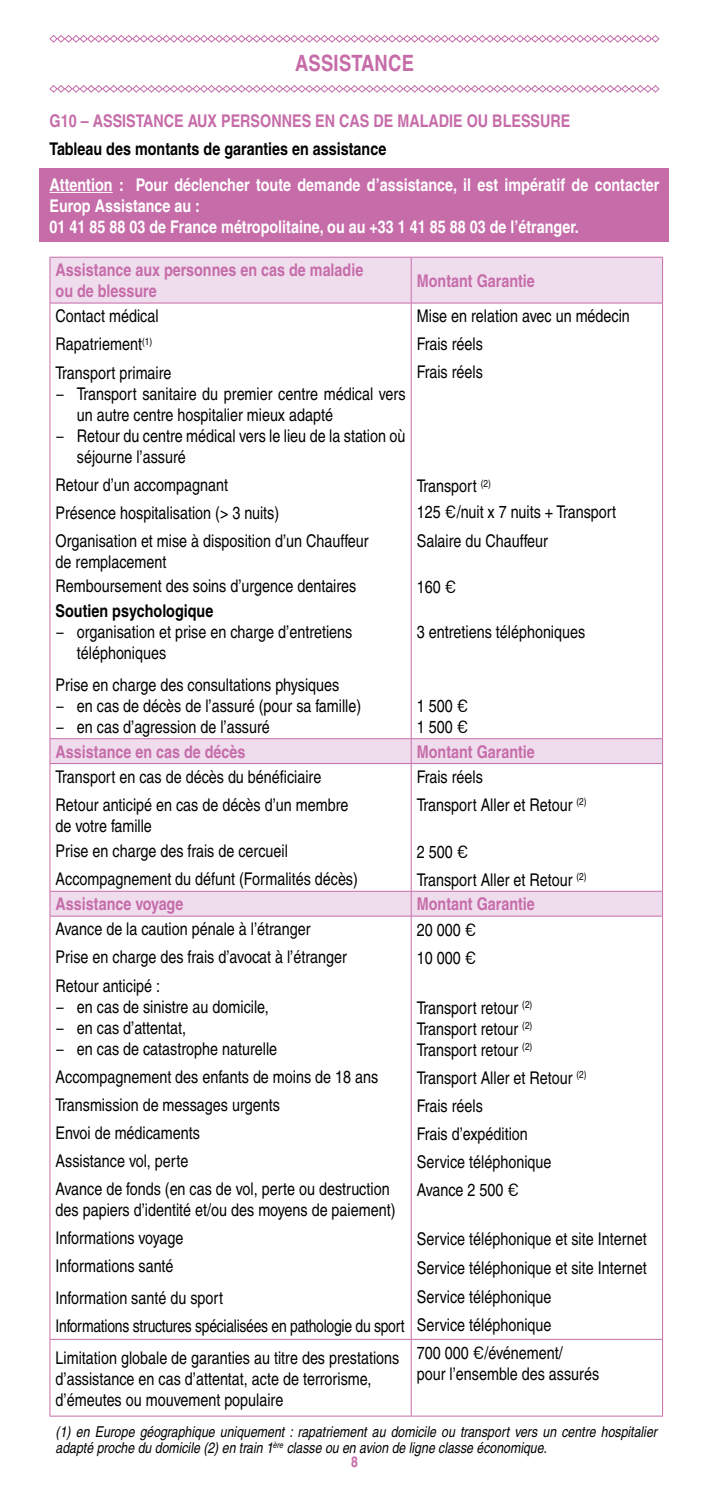
<style>
.page{position:relative;width:709px;height:1489px;background:#fff}
.page>*{position:absolute;margin:0;border:0;box-sizing:border-box;transform-origin:0 0}
.t1{font:700 condensed 22.5px "Helvetica";letter-spacing:.01em;color:#c66ca9}
.t2{font:condensed 17.5px/28px "Helvetica";color:#000}
.t3{font:700 condensed 17.5px/21px "Helvetica";color:#c66ca9}
.t4{font:700 condensed 17.5px/21px "Helvetica";color:#fff}
.t5{font:700 condensed 17.5px "Helvetica";color:#000}
.t6{font:italic condensed 15px/16px "Helvetica";color:#000}
.t7{font:700 condensed 15px "Helvetica";color:#c66ca9}
.s1{font-family:"DIN";font-stretch:normal}
</style>
<div class="page">
<div style="left:39px;top:168px;width:629px;height:73px;background:#c66ca9"></div>
<svg style="left:49px;top:35px;width:611px;height:8px"></svg>
<svg style="left:49px;top:85px;width:611px;height:8px"></svg>
<hr style="left:50px;top:192px;width:63px;height:1px;background:#fff">
<svg style="left:50px;top:258px;width:612px;height:657px"></svg>
<hr style="left:49px;top:257px;width:1px;height:46px;background:#c66ca9">
<hr style="left:50px;top:257px;width:361px;height:1px;background:#c66ca9">
<hr style="left:411px;top:257px;width:1px;height:46px;background:#c66ca9">
<hr style="left:411px;top:257px;width:252px;height:1px;background:#c66ca9">
<hr style="left:662px;top:257px;width:1px;height:46px;background:#c66ca9">
<hr style="left:49px;top:303px;width:1px;height:368px;background:#c66ca9">
<hr style="left:50px;top:302px;width:361px;height:1px;background:#c66ca9">
<hr style="left:411px;top:303px;width:1px;height:368px;background:#c66ca9">
<hr style="left:411px;top:302px;width:252px;height:1px;background:#c66ca9">
<hr style="left:662px;top:303px;width:1px;height:368px;background:#c66ca9">
<hr style="left:49px;top:671px;width:1px;height:67px;background:#c66ca9">
<hr style="left:411px;top:671px;width:1px;height:67px;background:#c66ca9">
<hr style="left:662px;top:671px;width:1px;height:67px;background:#c66ca9">
<svg style="left:49px;top:739px;width:1px;height:24px"></svg>
<hr style="left:50px;top:738px;width:361px;height:1px;background:#c66ca9">
<svg style="left:411px;top:739px;width:1px;height:24px"></svg>
<hr style="left:411px;top:738px;width:252px;height:1px;background:#c66ca9">
<svg style="left:662px;top:739px;width:1px;height:24px"></svg>
<hr style="left:49px;top:763px;width:1px;height:74px;background:#c66ca9">
<hr style="left:50px;top:763px;width:361px;height:1px;background:#c66ca9">
<hr style="left:411px;top:763px;width:1px;height:74px;background:#c66ca9">
<hr style="left:411px;top:763px;width:252px;height:1px;background:#c66ca9">
<hr style="left:662px;top:763px;width:1px;height:74px;background:#c66ca9">
<hr style="left:49px;top:837px;width:1px;height:53px;background:#c66ca9">
<hr style="left:411px;top:837px;width:1px;height:53px;background:#c66ca9">
<hr style="left:662px;top:837px;width:1px;height:53px;background:#c66ca9">
<svg style="left:49px;top:891px;width:1px;height:24px"></svg>
<hr style="left:50px;top:890px;width:361px;height:1px;background:#c66ca9">
<svg style="left:411px;top:891px;width:1px;height:24px"></svg>
<hr style="left:411px;top:890px;width:252px;height:1px;background:#c66ca9">
<svg style="left:662px;top:891px;width:1px;height:24px"></svg>
<hr style="left:49px;top:916px;width:1px;height:367px;background:#c66ca9">
<hr style="left:50px;top:915px;width:361px;height:1px;background:#c66ca9">
<hr style="left:411px;top:916px;width:1px;height:367px;background:#c66ca9">
<hr style="left:411px;top:915px;width:252px;height:1px;background:#c66ca9">
<hr style="left:662px;top:916px;width:1px;height:367px;background:#c66ca9">
<hr style="left:49px;top:1283px;width:1px;height:55px;background:#c66ca9">
<hr style="left:411px;top:1283px;width:1px;height:55px;background:#c66ca9">
<hr style="left:662px;top:1283px;width:1px;height:55px;background:#c66ca9">
<hr style="left:49px;top:1339px;width:1px;height:76px;background:#c66ca9">
<hr style="left:50px;top:1338px;width:361px;height:1px;background:#c66ca9">
<hr style="left:50px;top:1415px;width:361px;height:1px;background:#c66ca9">
<hr style="left:411px;top:1339px;width:1px;height:76px;background:#c66ca9">
<hr style="left:411px;top:1338px;width:252px;height:1px;background:#c66ca9">
<hr style="left:662px;top:1339px;width:1px;height:76px;background:#c66ca9">
<hr style="left:411px;top:1415px;width:252px;height:1px;background:#c66ca9">
<p class="t1" style="left:295px;top:49px;width:120px">ASSISTANCE</p>
<p class="t3" style="left:50px;top:110px;width:522px">G10 – ASSISTANCE AUX PERSONNES EN CAS DE MALADIE OU BLESSURE</p>
<p class="t5" style="left:50px;top:139px;width:338px">Tableau des montants de garanties en assistance</p>
<p class="t4" style="left:50px;top:174px;width:611px">Attention : Pour déclencher toute demande d’assistance, il est impératif de contacter<br>Europ Assistance au :<br>01 41 85 88 03 de France métropolitaine, ou au +33 1 41 85 88 03 de l’étranger.</p>
<p class="t3" style="left:56px;top:259px;width:309px">Assistance aux personnes en cas de maladie ou de blessure</p>
<p class="t3" style="left:417px;top:270px;width:120px">Montant Garantie</p>
<p class="t2" style="left:56px;top:302px;width:117px">Contact médical<br>Rapatriement<sup>(1)<br></sup>Transport primaire</p>
<p class="t2" style="left:56px;top:379px;width:351px"><span class="s1">−</span> Transport sanitaire du premier centre médical vers</p>
<p class="t2" style="left:77px;top:400px;width:258px">un autre centre hospitalier mieux adapté</p>
<p class="t2" style="left:56px;top:421px;width:351px"><span class="s1">−</span> Retour du centre médical vers le lieu de la station où</p>
<p class="t2" style="left:77px;top:442px;width:110px">séjourne l’assuré</p>
<p class="t2" style="left:56px;top:470px;width:314px">Retour d’un accompagnant<br>Présence hospitalisation (&gt; 3 nuits)<br>Organisation et mise à disposition d’un Chauffeur</p>
<p class="t2" style="left:56px;top:549px;width:302px;line-height:24.5px">de remplacement<br>Remboursement des soins d’urgence dentaires</p>
<p class="t5" style="left:56px;top:600px;width:159px">Soutien psychologique</p>
<p class="t2" style="left:56px;top:617px;width:298px"><span class="s1">−</span> organisation et prise en charge d’entretiens</p>
<p class="t2" style="left:77px;top:638px;width:91px">téléphoniques</p>
<p class="t2" style="left:417px;top:302px;width:214px">Mise en relation avec un médecin<br>Frais réels<br>Frais réels</p>
<p class="t2" style="left:417px;top:473px;width:201px;line-height:26px">Transport <sup>(2)<br></sup>125 <span class="s1">€</span>/nuit x 7 nuits + Transport</p>
<p class="t2" style="left:417px;top:526px;width:133px">Salaire du Chauffeur</p>
<p class="t2" style="left:417px;top:573px;width:41px">160 <span class="s1">€</span></p>
<p class="t2" style="left:417px;top:618px;width:170px">3 entretiens téléphoniques</p>
<p class="t2" style="left:56px;top:674px;width:307px;line-height:21px">Prise en charge des consultations physiques<br><span class="s1">−</span> en cas de décès de l’assuré (pour sa famille) <span class="s1">−</span> en cas d’agression de l’assuré</p>
<p class="t2" style="left:417px;top:695px;width:53px;line-height:21px">1 500 <span class="s1">€<br></span>1 500 <span class="s1">€</span></p>
<p class="t3" style="left:56px;top:741px;width:191px">Assistance en cas de décès</p>
<p class="t3" style="left:417px;top:741px;width:120px">Montant Garantie</p>
<p class="t2" style="left:56px;top:762px;width:294px">Transport en cas de décès du bénéficiaire<br>Retour anticipé en cas de décès d’un membre</p>
<p class="t2" style="left:56px;top:811px;width:98px">de votre famille</p>
<p class="t2" style="left:417px;top:762px;width:171px">Frais réels<br>Transport Aller et Retour <sup>(2)</sup></p>
<p class="t2" style="left:56px;top:836px;width:304px">Prise en charge des frais de cercueil<br>Accompagnement du défunt (Formalités décès)</p>
<p class="t2" style="left:417px;top:837px;width:171px">2 500 <span class="s1">€<br></span>Transport Aller et Retour <sup>(2)</sup></p>
<p class="t3" style="left:56px;top:893px;width:129px">Assistance voyage</p>
<p class="t3" style="left:417px;top:893px;width:120px">Montant Garantie</p>
<p class="t2" style="left:56px;top:915px;width:293px">Avance de la caution pénale à l’étranger<br>Prise en charge des frais d’avocat à l’étranger<br>Retour anticipé :</p>
<p class="t2" style="left:56px;top:995px;width:223px;line-height:21px"><span class="s1">−</span> en cas de sinistre au domicile, <span class="s1">−</span> en cas d’attentat,<br><span class="s1">−</span> en cas de catastrophe naturelle</p>
<p class="t2" style="left:56px;top:1062px;width:335px">Accompagnement des enfants de moins de 18 ans Transmission de messages urgents<br>Envoi de médicaments<br>Assistance vol, perte<br>Avance de fonds (en cas de vol, perte ou destruction</p>
<p class="t2" style="left:56px;top:1195px;width:341px">des papiers d’identité et/ou des moyens de paiement)<br>Informations voyage<br>Informations santé</p>
<p class="t2" style="left:417px;top:915px;width:61px">20 000 <span class="s1">€<br></span>10 000 <span class="s1">€</span></p>
<p class="t2" style="left:417px;top:996px;width:117px;line-height:21px;text-align:justify">Transport retour <sup>(2)<br></sup>Transport retour <sup>(2)<br></sup>Transport retour <sup>(2)</sup></p>
<p class="t2" style="left:417px;top:1063px;width:171px">Transport Aller et Retour <sup>(2)<br></sup>Frais réels<br>Frais d’expédition<br>Service téléphonique<br>Avance 2 500 <span class="s1">€</span></p>
<p class="t2" style="left:417px;top:1225px;width:231px">Service téléphonique et site Internet<br>Service téléphonique et site Internet</p>
<p class="t2" style="left:56px;top:1283px;width:350px">Information santé du sport<br>Informations structures spécialisées en pathologie du sport</p>
<p class="t2" style="left:417px;top:1282px;width:136px">Service téléphonique<br>Service téléphonique</p>
<p class="t2" style="left:56px;top:1346px;width:345px;line-height:21px">Limitation globale de garanties au titre des prestations d’assistance en cas d’attentat, acte de terrorisme, d’émeutes ou mouvement populaire</p>
<p class="t2" style="left:417px;top:1342px;width:184px;line-height:21px">700 000 <span class="s1">€</span>/événement/<br>pour l’ensemble des assurés</p>
<p class="t6" style="left:56px;top:1423px;width:603px">(1) en Europe géographique uniquement : rapatriement au domicile ou transport vers un centre hospitalier adapté proche du domicile (2) en train 1<sup>ère</sup> classe ou en avion de ligne classe économique.</p>
<p class="t7" style="left:351px;top:1452px;width:8px">8</p>
</div>
